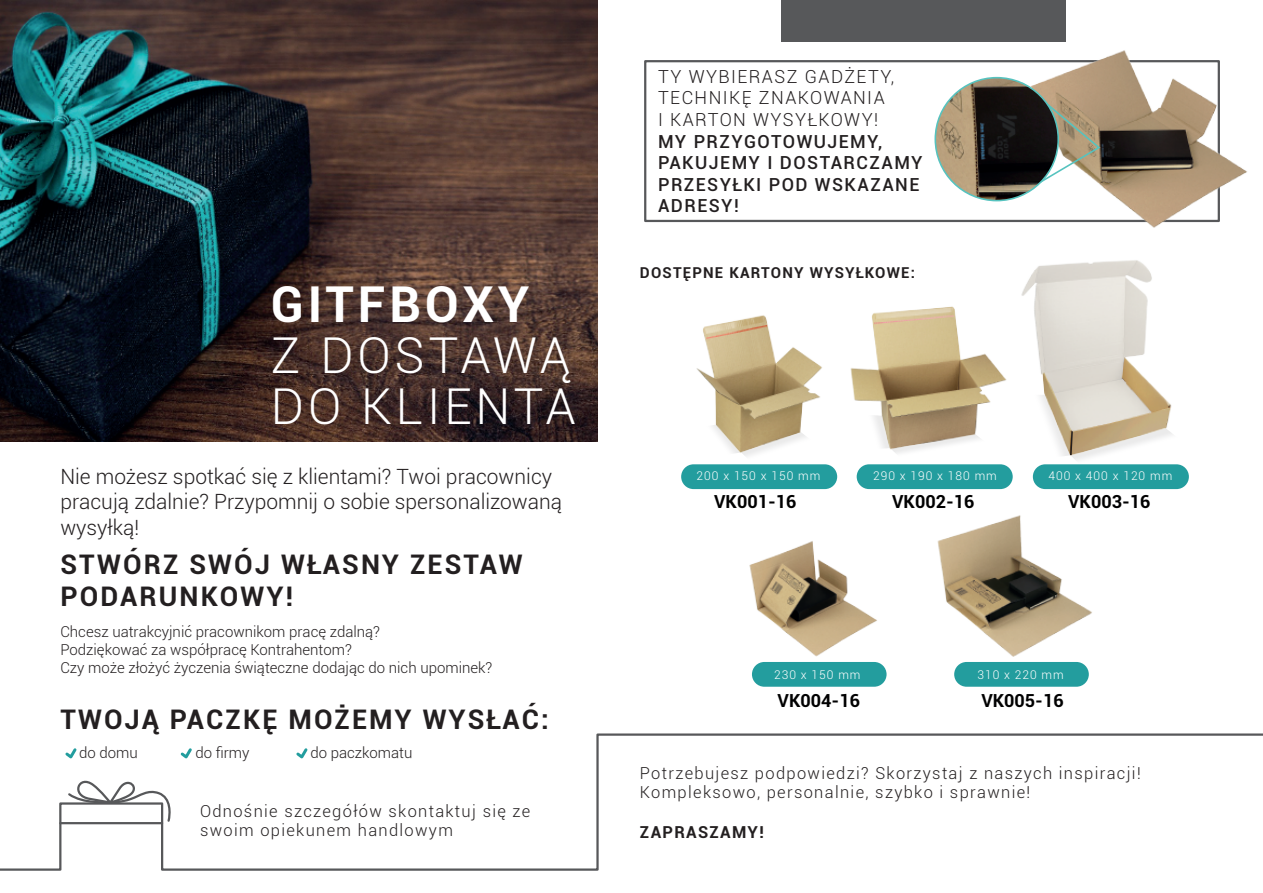
<style>
.page{position:relative;width:1263px;height:893px;background:#fff}
.page>*{position:absolute;margin:0;border:0;box-sizing:border-box;transform-origin:0 0}
.t1{font:300 49.5px/51px "Roboto";letter-spacing:.08em;color:#fff}
.t2{font:700 49.5px "Roboto";letter-spacing:.08em;color:#fff}
.t3{font:700 27px/32.4px "Roboto";letter-spacing:.08em;color:#231f20}
.t4{font:300 21px/25.2px "Roboto";color:#231f20}
.t5{font:500 18px/21.6px "Roboto";letter-spacing:.08em;color:#231f20}
.t6{font:300 18px/21.6px "Roboto";letter-spacing:.08em;color:#231f20}
.t7{font:700 18px "Roboto";color:#000001}
.t8{font:300 16.5px/19.8px "Roboto";letter-spacing:.08em;color:#231f20}
.t9{font:700 16.5px "Roboto";letter-spacing:.08em;color:#231f20}
.t10{font:300 15px/18px "Roboto";color:#231f20}
.t11{font:700 15px "Roboto";letter-spacing:.08em;color:#231f20}
.t12{font:300 12px "Roboto";letter-spacing:.08em;color:#fff}
</style>
<div class="page">
<div style="left:681px;top:464px;width:156px;height:25px;background:#239d9e;border-radius:12px"></div>
<div style="left:857px;top:464px;width:156px;height:25px;background:#239d9e;border-radius:12px"></div>
<div style="left:752px;top:662px;width:134px;height:25px;background:#239d9e;border-radius:12px"></div>
<div style="left:954px;top:662px;width:135px;height:25px;background:#239d9e;border-radius:12px"></div>
<div style="left:1033px;top:464px;width:156px;height:25px;background:#239d9e;border-radius:12px"></div>
<img style="left:0;top:0;width:597px;height:441px">
<svg style="left:0;top:733px;width:1263px;height:138px"></svg>
<hr style="left:60px;top:822px;width:102px;height:2px;background:#57585a">
<svg style="left:66px;top:772px;width:108px;height:51px"></svg>
<div style="left:644px;top:60px;width:576px;height:162px;border:2px solid #57585a"></div>
<div style="left:781px;top:0;width:284px;height:42px;background:#57585a"></div>
<svg style="left:63px;top:746px;width:16px;height:15px"></svg>
<svg style="left:178px;top:746px;width:16px;height:15px"></svg>
<svg style="left:294px;top:746px;width:16px;height:15px"></svg>
<img style="left:937px;top:515px;width:155px;height:142px">
<img style="left:749px;top:541px;width:128px;height:116px">
<img style="left:696px;top:315px;width:126px;height:142px">
<img style="left:850px;top:306px;width:157px;height:148px">
<img style="left:1021px;top:260px;width:140px;height:217px">
<svg style="left:1029px;top:395px;width:149px;height:71px"></svg>
<img style="left:999px;top:36px;width:248px;height:192px">
<svg style="left:1010px;top:81px;width:92px;height:120px"></svg>
<img style="left:935px;top:78px;width:123px;height:123px;border-radius:61px">
<div style="left:934px;top:77px;width:125px;height:124px;border:2px solid #56c3bf;border-radius:50%"></div>
<h1 class="t2" style="left:271px;top:269px;width:260px">GITFBOXY</h1>
<h1 class="t1" style="left:271px;top:328px;width:306px">Z DOSTAWĄ<br>DO KLIENTA</h1>
<h3 class="t4" style="left:60px;top:463px;width:503px">Nie możesz spotkać się z klientami? Twoi pracownicy pracują zdalnie? Przypomnij o sobie spersonalizowaną wysyłką!</h3>
<h2 class="t3" style="left:60px;top:547px;width:464px">STWÓRZ SWÓJ WŁASNY ZESTAW<br>PODARUNKOWY!</h2>
<p class="t10" style="left:60px;top:622px;width:433px">Chcesz uatrakcyjnić pracownikom pracę zdalną?<br>Podziękować za współpracę Kontrahentom?<br>Czy może złożyć życzenia świąteczne dodając do nich upominek?</p>
<h2 class="t3" style="left:60px;top:702px;width:490px">TWOJĄ PACZKĘ MOŻEMY WYSŁAĆ:</h2>
<p class="t10" style="left:79px;top:743px;width:60px">do domu</p>
<p class="t10" style="left:195px;top:743px;width:56px">do firmy</p>
<p class="t10" style="left:310px;top:743px;width:104px">do paczkomatu</p>
<p class="t8" style="left:200px;top:800px;width:332px">Odnośnie szczegółów skontaktuj się ze swoim opiekunem handlowym</p>
<p class="t6" style="left:658px;top:65px;width:238px">TY WYBIERASZ GADŻETY,<br>TECHNIKĘ ZNAKOWANIA<br>I KARTON WYSYŁKOWY!</p>
<p class="t5" style="left:658px;top:130px;width:266px">MY PRZYGOTOWUJEMY,<br>PAKUJEMY I DOSTARCZAMY<br>PRZESYŁKI POD WSKAZANE<br>ADRESY!</p>
<p class="t11" style="left:640px;top:262px;width:277px">DOSTĘPNE KARTONY WYSYŁKOWE:</p>
<p class="t12" style="left:697px;top:468px;width:125px">200 x 150 x 150 mm</p>
<p class="t12" style="left:873px;top:468px;width:125px">290 x 190 x 180 mm</p>
<p class="t12" style="left:1048px;top:468px;width:125px">400 x 400 x 120 mm</p>
<p class="t7" style="left:714px;top:489px;width:84px">VK001-16</p>
<p class="t7" style="left:892px;top:489px;width:84px">VK002-16</p>
<p class="t7" style="left:1068px;top:489px;width:84px">VK003-16</p>
<p class="t12" style="left:774px;top:666px;width:88px">230 x 150 mm</p>
<p class="t12" style="left:977px;top:666px;width:88px">310 x 220 mm</p>
<p class="t7" style="left:778px;top:688px;width:84px">VK004-16</p>
<p class="t7" style="left:981px;top:688px;width:84px">VK005-16</p>
<p class="t8" style="left:640px;top:762px;width:502px">Potrzebujesz podpowiedzi? Skorzystaj z naszych inspiracji!<br>Kompleksowo, personalnie, szybko i sprawnie!</p>
<p class="t9" style="left:640px;top:820px;width:125px">ZAPRASZAMY!</p>
</div>
